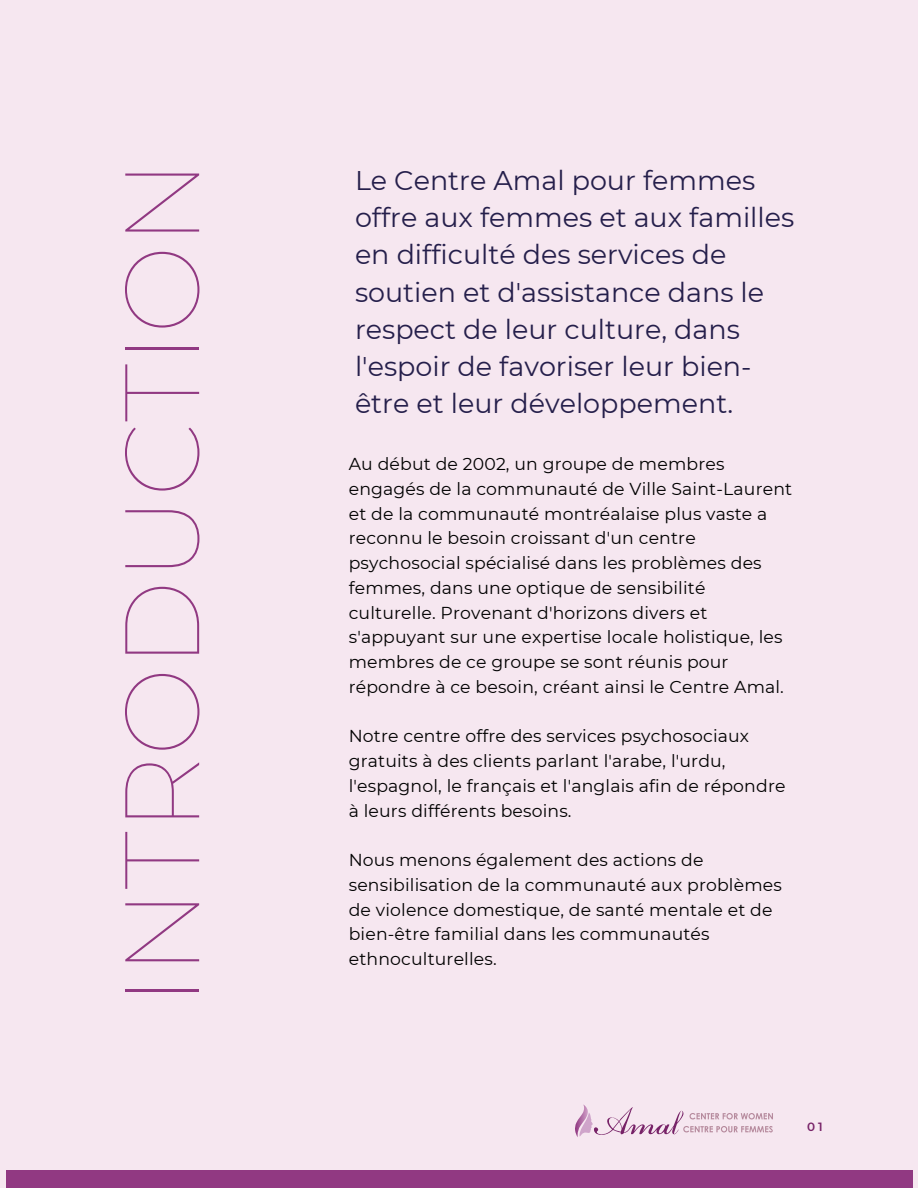
<style>
.page{position:relative;width:918px;height:1188px;background:#f6e7f0}
.page>*{position:absolute;margin:0;border:0;box-sizing:border-box;transform-origin:0 0}
.t1{font:100 105.45px "Montserrat";color:#913982}
.t2{font:27px/37.2px "Montserrat";color:#251f4b}
.t3{font:17.25px/24.8px "Montserrat";letter-spacing:.01em;color:#000}
.t4{font:600 12px "Montserrat";color:#772267}
</style>
<div class="page">
<div style="left:6px;top:1170px;width:906px;height:18px;background:#913982"></div>
<svg style="left:575px;top:1105px;width:198px;height:32px"></svg>
<p class="t1" style="left:97px;top:1006px;width:848px;rotate:-90deg">INTRODUCTION</p>
<p class="t2" style="left:355px;top:162px;width:441px">Le Centre Amal pour femmes offre aux femmes et aux familles en difficulté des services de soutien et d'assistance dans le respect de leur culture, dans l'espoir de favoriser leur bien&shy;être et leur développement.</p>
<h1 class="t3" style="left:349px;top:452px;width:445px">Au début de 2002, un groupe de membres engagés de la communauté de Ville Saint-Laurent et de la communauté montréalaise plus vaste a reconnu le besoin croissant d'un centre psychosocial spécialisé dans les problèmes des femmes, dans une optique de sensibilité culturelle. Provenant d'horizons divers et s'appuyant sur une expertise locale holistique, les membres de ce groupe se sont réunis pour répondre à ce besoin, créant ainsi le Centre Amal.</h1>
<h2 class="t3" style="left:349px;top:724px;width:438px">Notre centre offre des services psychosociaux gratuits à des clients parlant l'arabe, l'urdu, l'espagnol, le français et l'anglais afin de répondre à leurs différents besoins.</h2>
<p class="t3" style="left:349px;top:848px;width:435px">Nous menons également des actions de sensibilisation de la communauté aux problèmes de violence domestique, de santé mentale et de bien-être familial dans les communautés ethnoculturelles.</p>
<p class="t4" style="left:807px;top:1119px;width:17px">01</p>
</div>
